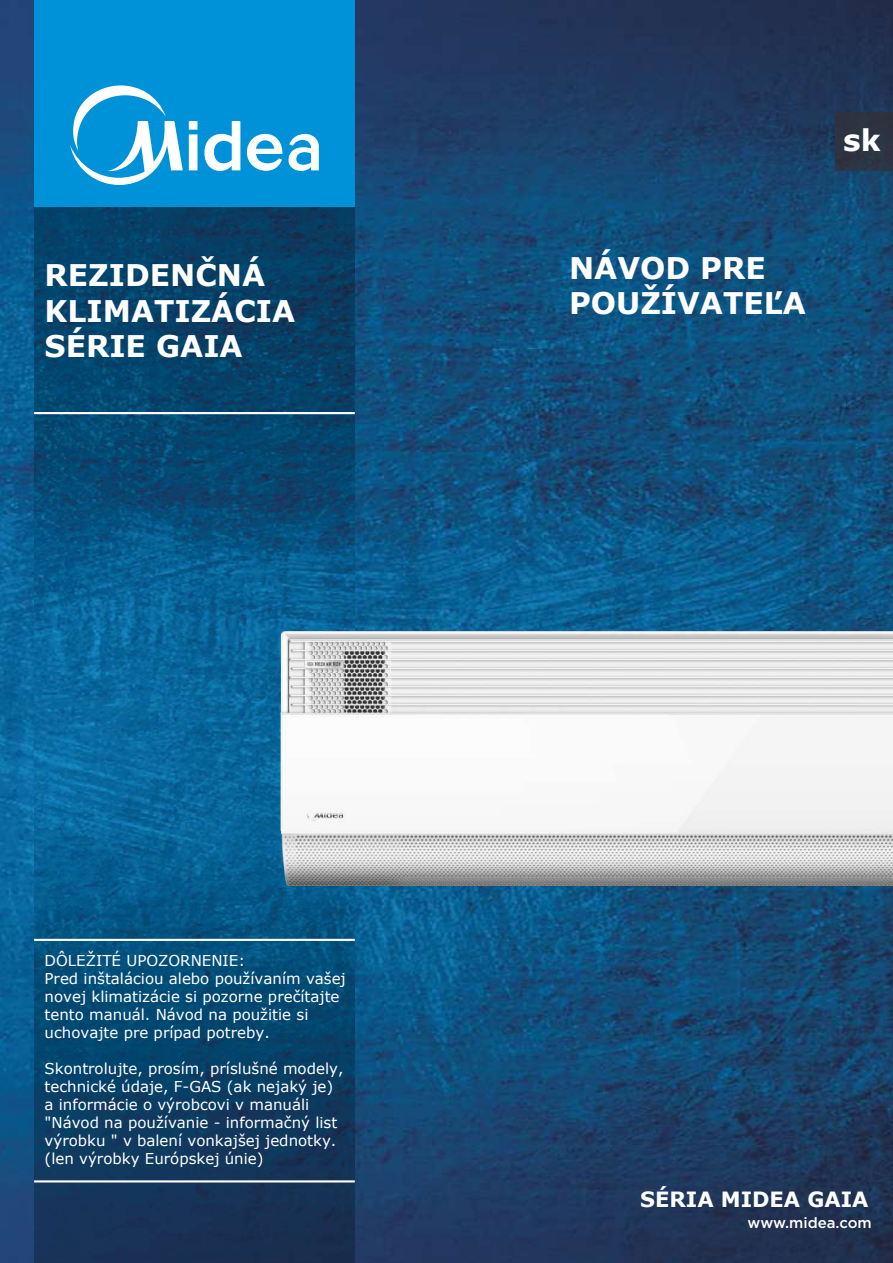
<style>
.page{position:relative;width:893px;height:1263px;background:#fff}
.page>*{position:absolute;margin:0;border:0;box-sizing:border-box;transform-origin:0 0}
.t1{font:700 29.85px/35.7px "Verdana";color:#fff}
.t2{font:700 29.85px/35.7px "Verdana";color:#fff}
.t3{font:700 21px "Verdana";color:#fff}
.t4{font:15px/18px "Verdana";color:#fff}
.t5{font:500 15px "Gotham";color:#fff}
</style>
<div class="page">
<img style="left:0;top:0;width:893px;height:1263px">
<div style="left:34px;top:0;width:321px;height:208px;background:#0092d8"></div>
<img style="left:34px;top:208px;width:321px;height:1055px">
<svg style="left:70px;top:85px;width:249px;height:100px"></svg>
<hr style="left:34px;top:939px;width:321px;height:2px;background:#fff">
<hr style="left:34px;top:1180px;width:321px;height:2px;background:#fff">
<hr style="left:34px;top:412px;width:321px;height:2px;background:#fff">
<div style="left:835px;top:112px;width:58px;height:58px;background:#2d3342"></div>
<img style="left:277px;top:631px;width:616px;height:254px">
<h1 class="t1" style="left:45px;top:256px;width:252px">REZIDENČNÁ<br>KLIMATIZÁCIA<br>SÉRIE GAIA</h1>
<h1 class="t2" style="left:569px;top:249px;width:238px">NÁVOD PRE<br>POUŽÍVATEĽA</h1>
<h1 class="t2" style="left:843px;top:122px;width:39px">sk</h1>
<p class="t4" style="left:45px;top:952px;width:303px">DÔLEŽITÉ UPOZORNENIE:<br>Pred inštaláciou alebo používaním vašej novej klimatizácie si pozorne prečítajte tento manuál. Návod na použitie si uchovajte pre prípad potreby.</p>
<p class="t4" style="left:45px;top:1060px;width:300px">Skontrolujte, prosím, príslušné modely, technické údaje, F-GAS (ak nejaký je) a informácie o výrobcovi v manuáli "Návod na používanie - informačný list výrobku " v balení vonkajšej jednotky. (len výrobky Európskej únie)</p>
<h2 class="t3" style="left:640px;top:1184px;width:230px">SÉRIA MIDEA GAIA</h2>
<p class="t5" style="left:748px;top:1212px;width:126px">www.midea.com</p>
</div>
